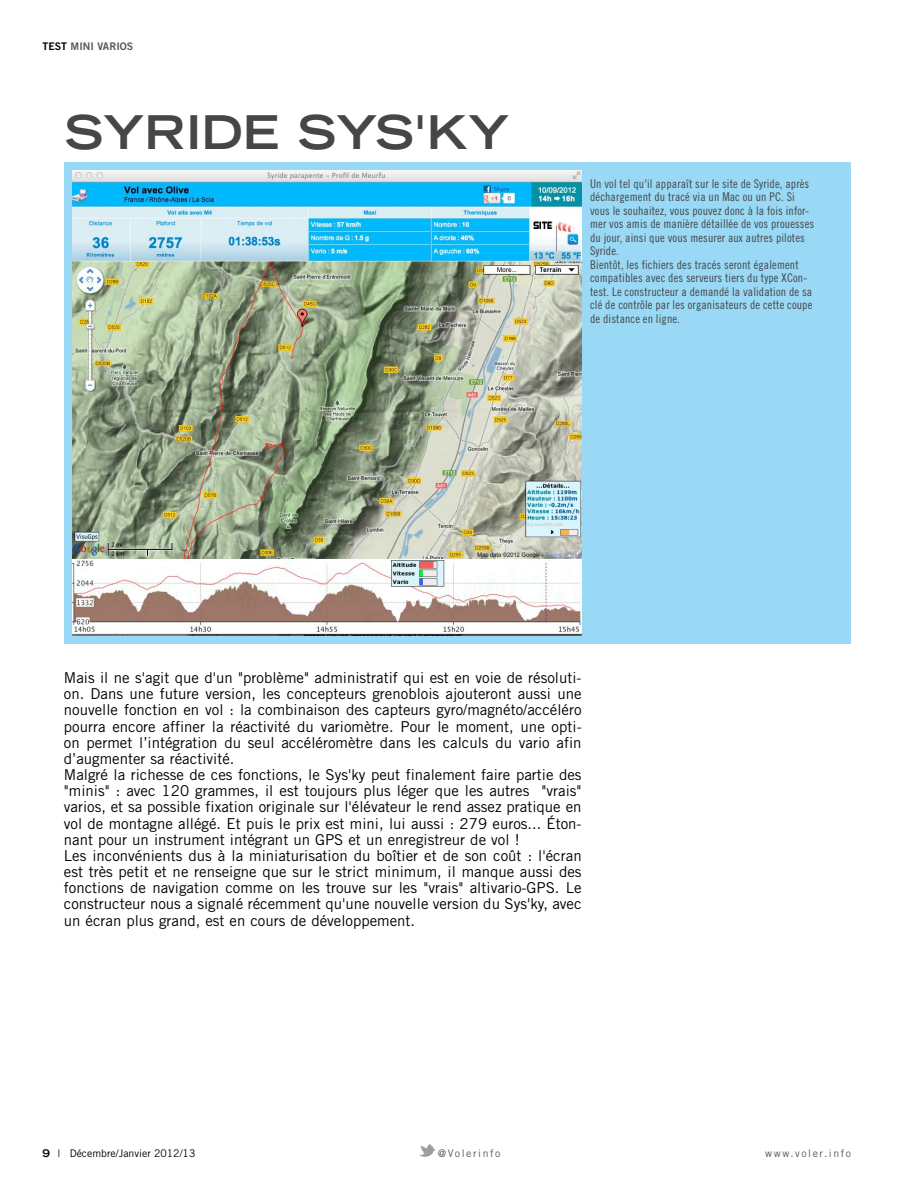
<style>
.page{position:relative;width:915px;height:1191px;background:#fff}
.page>*{position:absolute;margin:0;border:0;box-sizing:border-box;transform-origin:0 0}
.t1{font:700 expanded 46.5px "Trade Gothic LT Std";color:#464648}
.t2{font:15px/16.2px "Trade Gothic LT Std";color:#000}
.t3{font:12px/13.5px "Trade Gothic LT Std Cn 18";letter-spacing:.01em;color:#464648}
.t4{font:10.5px "Trade Gothic LT Std";color:#000}
.t5{font:10.5px "Trade Gothic LT Std";letter-spacing:.15em;color:#58585a}
.t6{font:10.5px "Trade Gothic LT Std Bd 2";color:#58585a}
.s1{color:#000}
.s2{font-weight:700;font-stretch:expanded}
</style>
<div class="page">
<img style="left:418px;top:1144px;width:18px;height:12px">
<div style="left:64px;top:163px;width:786px;height:481px;background:#99d9f5"></div>
<img style="left:72px;top:170px;width:509px;height:466px">
<p class="t6" style="left:43px;top:40px;width:92px"><span class="s1">TEST</span> MINI VARIOS</p>
<h1 class="t1" style="left:64px;top:102px;width:37px">SYRIDE</h1>
<h1 class="t1" style="left:297px;top:102px;width:213px">Sys'ky</h1>
<p class="t3" style="left:590px;top:177px;width:225px">Un vol tel qu'il apparaît sur le site de Syride, après déchargement du tracé via un Mac ou un PC. Si vous le souhaitez, vous pouvez donc à la fois infor&shy;mer vos amis de manière détaillée de vos prouesses du jour, ainsi que vous mesurer aux autres pilotes Syride.<br>Bientôt, les fichiers des tracés seront également compatibles avec des serveurs tiers du type XCon&shy;test. Le constructeur a demandé la validation de sa clé de contrôle par les organisateurs de cette coupe de distance en ligne.</p>
<p class="t2" style="left:64px;top:669px;width:519px">Mais il ne s'agit que d'un "problème" administratif qui est en voie de résoluti&shy;on. Dans une future version, les concepteurs grenoblois ajouteront aussi une nouvelle fonction en vol : la combinaison des capteurs gyro/magnéto/accéléro pourra encore affiner la réactivité du variomètre. Pour le moment, une opti&shy;on permet l’intégration du seul accéléromètre dans les calculs du vario afin d’augmenter sa réactivité.<br>Malgré la richesse de ces fonctions, le Sys'ky peut finalement faire partie des "minis" : avec 120 grammes, il est toujours plus léger que les autres "vrais" varios, et sa possible fixation originale sur l'élévateur le rend assez pratique en vol de montagne allégé. Et puis le prix est mini, lui aussi : 279 euros... Éton&shy;nant pour un instrument intégrant un GPS et un enregistreur de vol !<br>Les inconvénients dus à la miniaturisation du boîtier et de son coût : l'écran est très petit et ne renseigne que sur le strict minimum, il manque aussi des fonctions de navigation comme on les trouve sur les "vrais" altivario-GPS. Le constructeur nous a signalé récemment qu'une nouvelle version du Sys'ky, avec un écran plus grand, est en cours de développement.</p>
<p class="t4" style="left:43px;top:1146px;width:154px"><span class="s2">9</span> | Décembre/Janvier 2012/13</p>
<p class="t5" style="left:438px;top:1147px;width:64px">@Volerinfo</p>
<p class="t5" style="left:765px;top:1146px;width:87px">www.voler.info</p>
</div>
